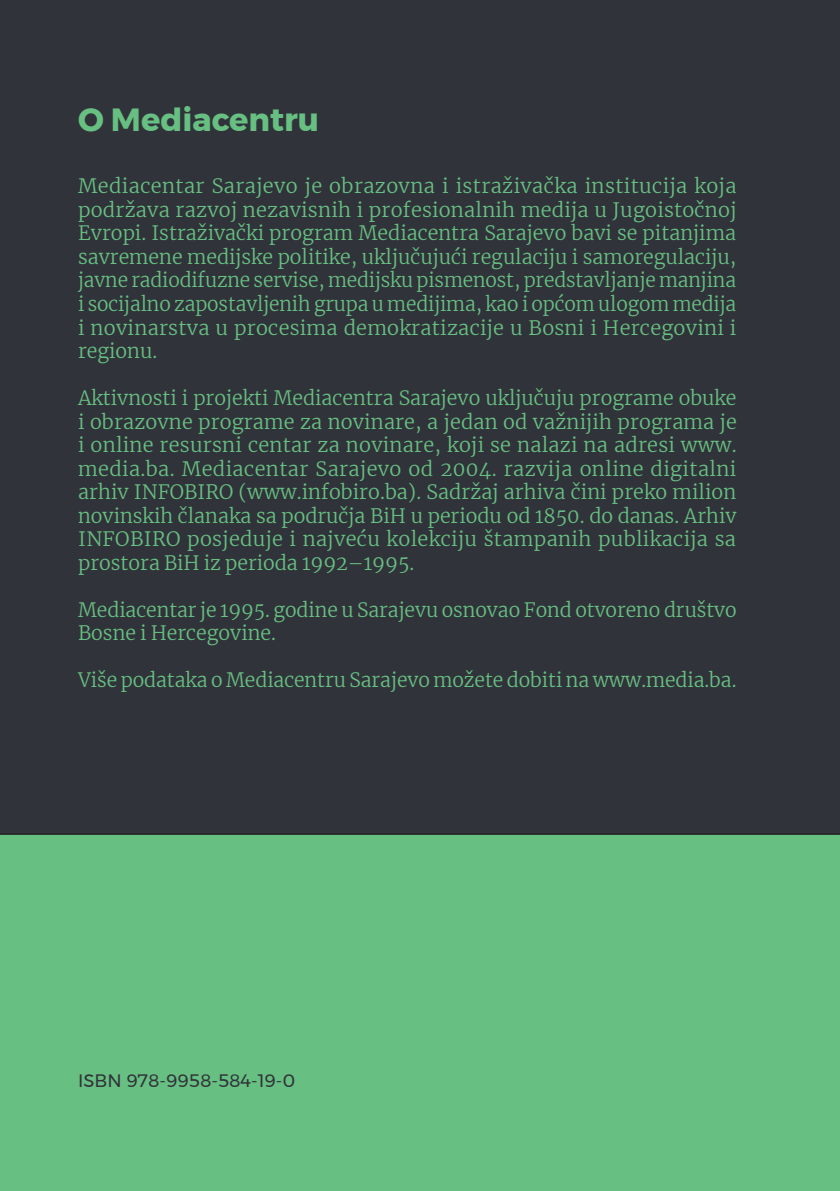
<style>
.page{position:relative;width:840px;height:1191px;background:#fff}
.page>*{position:absolute;margin:0;border:0;box-sizing:border-box;transform-origin:0 0}
.t1{font:700 32px "Montserrat";color:#67c082}
.t2{font:300 19.6px/23.6px "Merriweather";color:#67c082;text-align:justify}
.t3{font:18px "Montserrat";color:#31333a}
</style>
<div class="page">
<div style="left:0;top:0;width:839px;height:833px;background:#31333a"></div>
<div style="left:0;top:833px;width:839px;height:358px;background:#67c082"></div>
<svg style="left:836px;top:1188px;width:4px;height:3px"></svg>
<h1 class="t1" style="left:78px;top:94px;width:242px">O Mediacentru</h1>
<p class="t2" style="left:78px;top:174px;width:659px">Mediacentar Sarajevo je obrazovna i istraživačka institucija koja podržava razvoj nezavisnih i profesionalnih medija u Jugoistočnoj Evropi. Istraživački program Mediacentra Sarajevo bavi se pitanjima savremene medijske politike, uključujući regulaciju i samoregulaciju, javne radiodifuzne servise, medijsku pismenost, predstavljanje manjina i socijalno zapostavljenih grupa u medijima, kao i općom ulogom medija i novinarstva u procesima demokratizacije u Bosni i Hercegovini i regionu.</p>
<p class="t2" style="left:78px;top:385px;width:660px">Aktivnosti i projekti Mediacentra Sarajevo uključuju programe obuke i obrazovne programe za novinare, a jedan od važnijih programa je i online resursni centar za novinare, koji se nalazi na adresi www. media.ba. Mediacentar Sarajevo od 2004. razvija online digitalni arhiv INFOBIRO (www.infobiro.ba). Sadržaj arhiva čini preko milion novinskih članaka sa područja BiH u periodu od 1850. do danas. Arhiv INFOBIRO posjeduje i najveću kolekciju štampanih publikacija sa prostora BiH iz perioda 1992–1995.</p>
<p class="t2" style="left:78px;top:597px;width:659px">Mediacentar je 1995. godine u Sarajevu osnovao Fond otvoreno društvo<br>Bosne i Hercegovine.</p>
<p class="t2" style="left:78px;top:668px;width:659px">Više podataka o Mediacentru Sarajevo možete dobiti na www.media.ba.</p>
<p class="t3" style="left:78px;top:1066px;width:219px">ISBN 978-9958-584-19-0</p>
</div>
